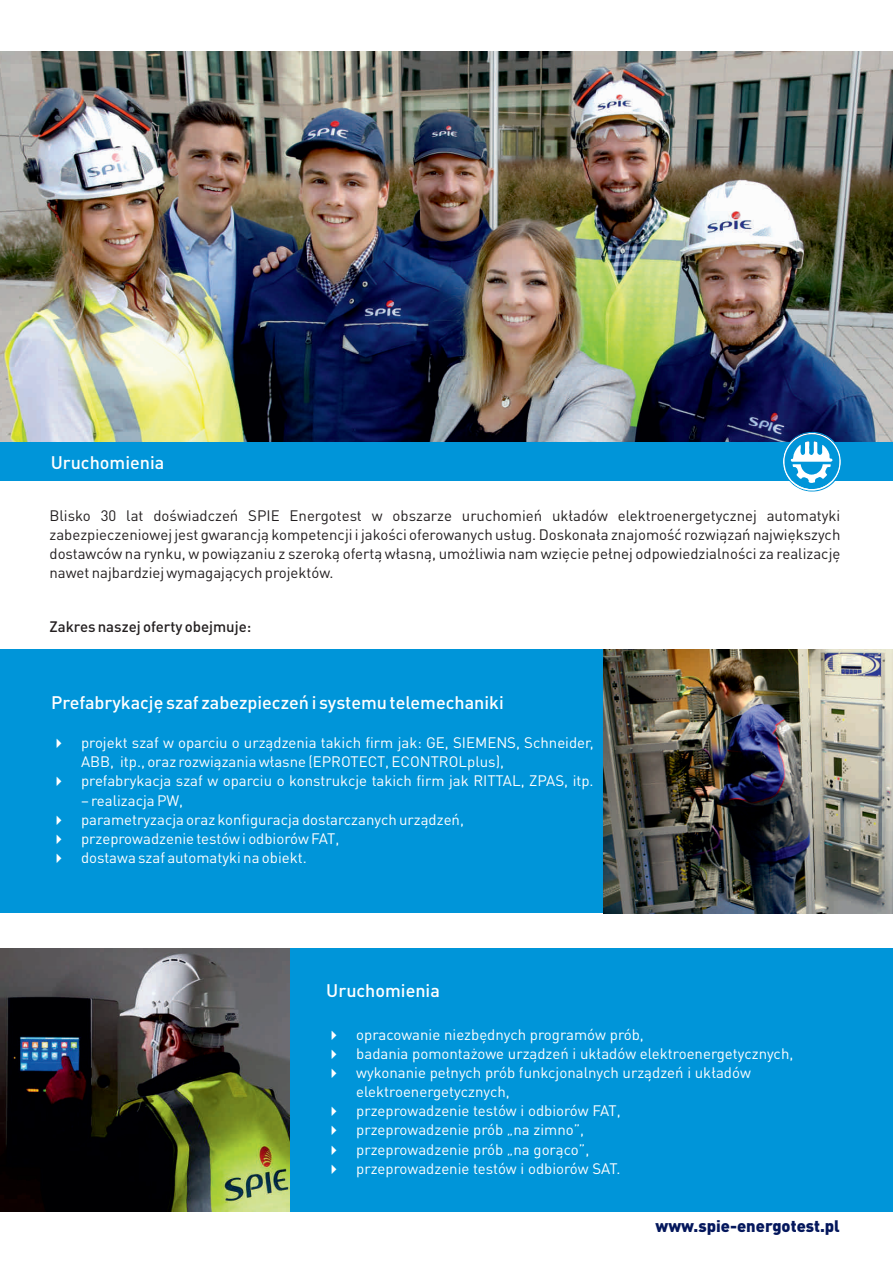
<style>
.page{position:relative;width:893px;height:1263px;background:#fff}
.page>*{position:absolute;margin:0;border:0;box-sizing:border-box;transform-origin:0 0}
.t1{font:500 18px "DIN Pro";color:#fff}
.t2{font:900 16.5px "DIN Pro";color:#04175c}
.t3{font:15px/19.2px "DIN Pro";color:#fff}
.t4{font:15px/19.2px "DIN Pro";color:#231f20;text-align:justify}
.t5{font:500 15px "DIN Pro";color:#231f20}
</style>
<div class="page">
<img style="left:1px;top:51px;width:892px;height:392px">
<img style="left:0;top:89px;width:1px;height:354px">
<hr style="left:0;top:51px;width:1px;height:38px;background:#014d98">
<div style="left:0;top:948px;width:893px;height:264px;background:#0095d9"></div>
<div style="left:0;top:649px;width:858px;height:264px;background:#0095d9"></div>
<img style="left:604px;top:649px;width:289px;height:264px">
<img style="left:0;top:948px;width:290px;height:264px">
<div style="left:0;top:443px;width:893px;height:38px;background:#0095d9"></div>
<svg style="left:782px;top:432px;width:60px;height:59px"></svg>
<p class="t1" style="left:51px;top:455px;width:115px">Uruchomienia</p>
<p class="t4" style="left:49px;top:507px;width:792px">Blisko 30 lat doświadczeń SPIE Energotest w obszarze uruchomień układów elektroenergetycznej automatyki zabezpieczeniowej jest gwarancją kompetencji i jakości oferowanych usług. Doskonała znajomość rozwiązań największych dostawców na rynku, w powiązaniu z szeroką ofertą własną, umożliwia nam wzięcie pełnej odpowiedzialności za realizację nawet najbardziej wymagających projektów.</p>
<p class="t5" style="left:49px;top:621px;width:203px">Zakres naszej oferty obejmuje:</p>
<p class="t1" style="left:51px;top:695px;width:454px">Prefabrykację szaf zabezpieczeń i systemu telemechaniki</p>
<p class="t3" style="left:81px;top:734px;width:514px;text-indent:-30px">✔ projekt szaf w oparciu o urządzenia takich firm jak: GE, SIEMENS, Schneider,<br>ABB, itp., oraz rozwiązania własne (EPROTECT, ECONTROLplus),</p>
<p class="t3" style="left:51px;top:773px;width:544px">✔ prefabrykacja szaf w oparciu o konstrukcje takich firm jak RITTAL, ZPAS, itp.</p>
<p class="t3" style="left:81px;top:792px;width:104px">– realizacja PW,</p>
<p class="t3" style="left:51px;top:811px;width:414px">✔ parametryzacja oraz konfiguracja dostarczanych urządzeń,</p>
<p class="t3" style="left:51px;top:830px;width:290px">✔ przeprowadzenie testów i odbiorów FAT,</p>
<p class="t3" style="left:51px;top:849px;width:257px">✔ dostawa szaf automatyki na obiekt.</p>
<p class="t1" style="left:326px;top:983px;width:115px">Uruchomienia</p>
<p class="t3" style="left:326px;top:1026px;width:319px">✔ opracowanie niezbędnych programów prób,</p>
<p class="t3" style="left:326px;top:1045px;width:469px">✔ badania pomontażowe urządzeń i układów elektroenergetycznych,</p>
<p class="t3" style="left:356px;top:1064px;width:396px;text-indent:-30px">✔ wykonanie pełnych prób funkcjonalnych urządzeń i układów elektroenergetycznych,</p>
<p class="t3" style="left:326px;top:1102px;width:296px">✔ przeprowadzenie testów i odbiorów FAT,</p>
<p class="t3" style="left:326px;top:1122px;width:259px">✔ przeprowadzenie prób „na zimno”,</p>
<p class="t3" style="left:326px;top:1141px;width:265px">✔ przeprowadzenie prób „na gorąco”,</p>
<p class="t3" style="left:326px;top:1160px;width:296px">✔ przeprowadzenie testów i odbiorów SAT.</p>
<p class="t2" style="left:655px;top:1220px;width:186px">www.spie-energotest.pl</p>
</div>
